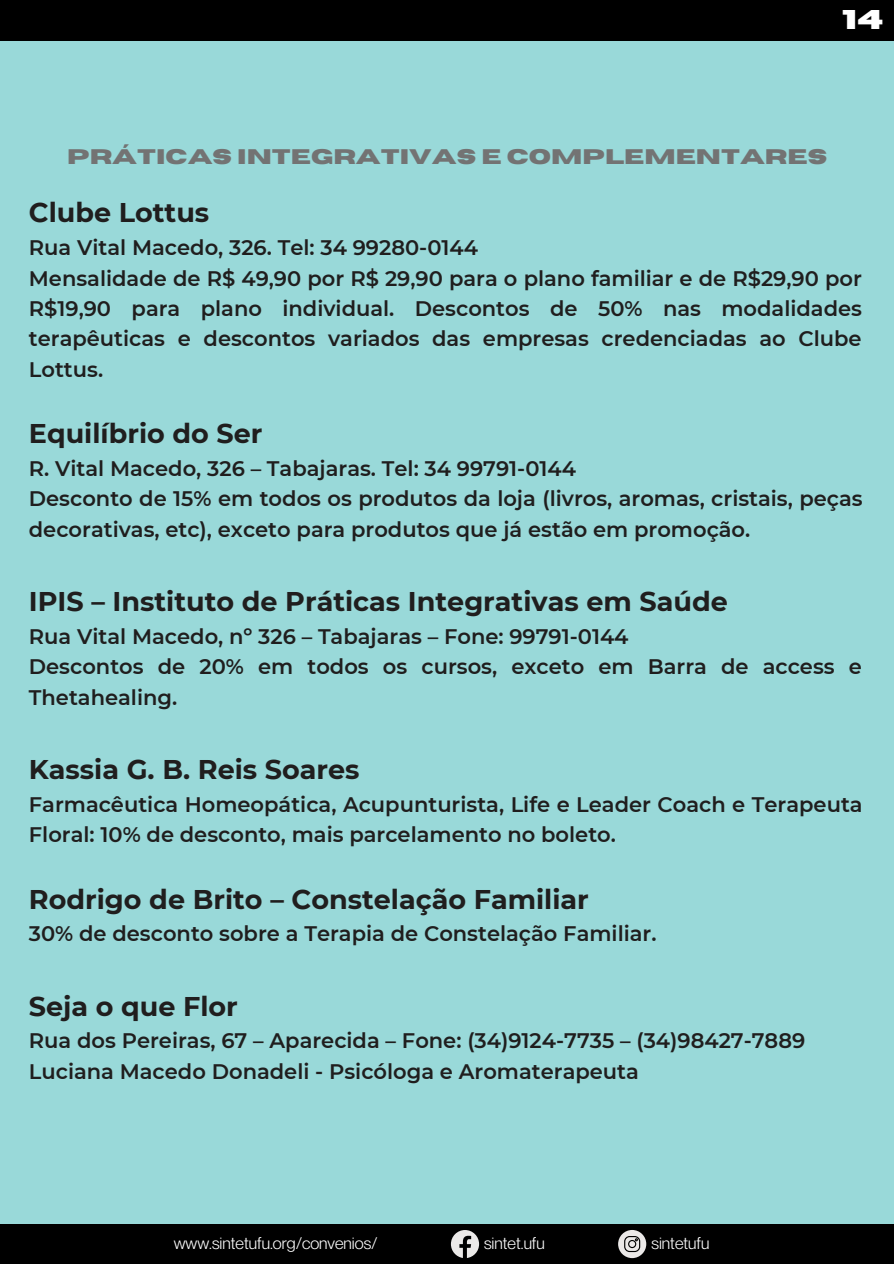
<style>
.page{position:relative;width:894px;height:1264px;background:#fff}
.page>*{position:absolute;margin:0;border:0;box-sizing:border-box;transform-origin:0 0}
.t1{font:700 27px "Montserrat";color:#201e1e}
.t2{font:700 27px "Horizon";color:#fff}
.t3{font:600 21px/30.5px "Montserrat";color:#201e1e}
.t4{font:700 21px "Horizon";color:#737373}
.t5{font:16.5px "Neue Montreal";color:#fff}
</style>
<div class="page">
<div style="left:0;top:0;width:893px;height:1263px;background:#99d9d9"></div>
<div style="left:0;top:0;width:893px;height:41px;background:#000"></div>
<div style="left:0;top:1223px;width:893px;height:40px;background:#000"></div>
<svg style="left:451px;top:1230px;width:28px;height:27px"></svg>
<svg style="left:618px;top:1230px;width:28px;height:27px"></svg>
<p class="t2" style="left:842px;top:6px;width:42px">14</p>
<p class="t4" style="left:67px;top:146px;width:761px">PRÁTICAS INTEGRATIVAS E COMPLEMENTARES</p>
<p class="t1" style="left:29px;top:196px;width:182px">Clube Lottus</p>
<p class="t3" style="left:29px;top:232px;width:450px">Rua Vital Macedo, 326. Tel: 34 99280-0144</p>
<p class="t3" style="left:29px;top:263px;width:834px;text-align:justify">Mensalidade de R$ 49,90 por R$ 29,90 para o plano familiar e de R$29,90 por R$19,90 para plano individual. Descontos de 50% nas modalidades terapêuticas e descontos variados das empresas credenciadas ao Clube Lottus.</p>
<p class="t1" style="left:29px;top:417px;width:235px">Equilíbrio do Ser</p>
<p class="t3" style="left:29px;top:453px;width:548px">R. Vital Macedo, 326 – Tabajaras. Tel: 34 99791-0144</p>
<p class="t3" style="left:29px;top:483px;width:835px">Desconto de 15% em todos os produtos da loja (livros, aromas, cristais, peças decorativas, etc), exceto para produtos que já estão em promoção.</p>
<p class="t1" style="left:29px;top:585px;width:700px">IPIS – Instituto de Práticas Integrativas em Saúde</p>
<p class="t3" style="left:29px;top:621px;width:601px">Rua Vital Macedo, nº 326 – Tabajaras – Fone: 99791-0144</p>
<p class="t3" style="left:29px;top:651px;width:834px">Descontos de 20% em todos os cursos, exceto em Barra de access e<br>Thetahealing.</p>
<p class="t1" style="left:29px;top:752px;width:332px">Kassia G. B. Reis Soares</p>
<p class="t3" style="left:29px;top:788px;width:835px">Farmacêutica Homeopática, Acupunturista, Life e Leader Coach e Terapeuta<br>Floral: 10% de desconto, mais parcelamento no boleto.</p>
<p class="t1" style="left:29px;top:882px;width:561px">Rodrigo de Brito – Constelação Familiar</p>
<p class="t3" style="left:29px;top:918px;width:629px">30% de desconto sobre a Terapia de Constelação Familiar.</p>
<p class="t1" style="left:29px;top:989px;width:210px">Seja o que Flor</p>
<p class="t3" style="left:29px;top:1025px;width:777px">Rua dos Pereiras, 67 – Aparecida – Fone: (34)9124-7735 – (34)98427-7889</p>
<p class="t3" style="left:29px;top:1055px;width:611px">Luciana Macedo Donadeli - Psicóloga e Aromaterapeuta</p>
<p class="t5" style="left:174px;top:1233px;width:205px">www.sintetufu.org/convenios/</p>
<p class="t5" style="left:484px;top:1233px;width:62px">sintet.ufu</p>
<p class="t5" style="left:651px;top:1233px;width:60px">sintetufu</p>
</div>
